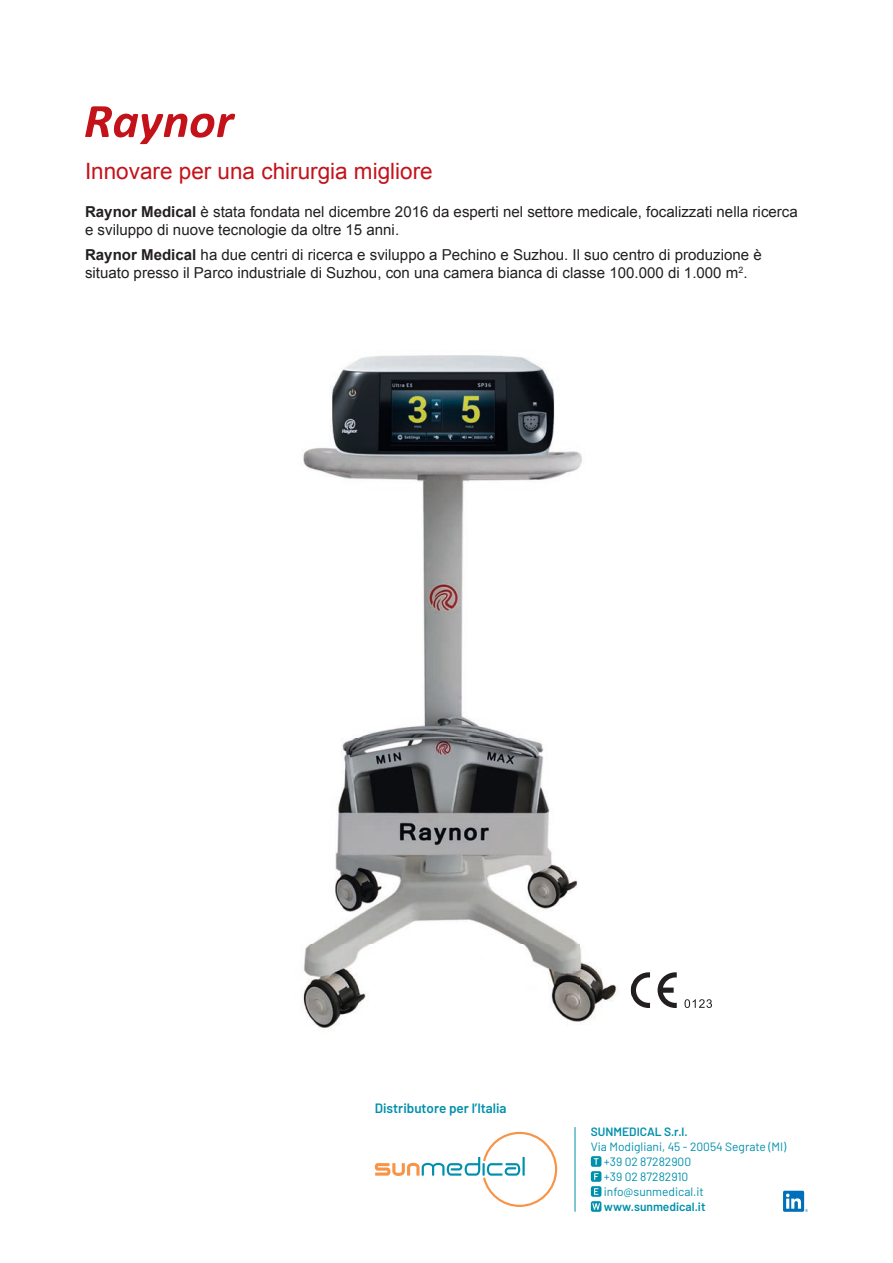
<style>
.page{position:relative;width:893px;height:1263px;background:#fff}
.page>*{position:absolute;margin:0;border:0;box-sizing:border-box;transform-origin:0 0}
.t1{font:22.5px "Arial";color:#c4121a}
.t2{font:15px/18.1px "Arial";color:#231f20}
.t3{font:600 13.5px "Barlow";color:#0090ab}
.t4{font:12px "Barlow";color:#0090ab}
.t5{font:600 12px "Barlow";color:#0090ab}
.s1{font-weight:700}
</style>
<div class="page">
<div style="left:783px;top:1191px;width:21px;height:21px;background:#006fb9;border-radius:2px"></div>
<svg style="left:786px;top:1193px;width:22px;height:19px"></svg>
<div style="left:591px;top:1201px;width:10px;height:11px;background:#0090ab;border-radius:2px"></div>
<svg style="left:592px;top:1203px;width:8px;height:7px"></svg>
<div style="left:591px;top:1186px;width:10px;height:11px;background:#0090ab;border-radius:2px"></div>
<svg style="left:594px;top:1188px;width:4px;height:7px"></svg>
<div style="left:591px;top:1171px;width:10px;height:11px;background:#0090ab;border-radius:2px"></div>
<svg style="left:594px;top:1173px;width:5px;height:7px"></svg>
<div style="left:591px;top:1156px;width:10px;height:11px;background:#0090ab;border-radius:2px"></div>
<svg style="left:594px;top:1158px;width:4px;height:7px"></svg>
<hr style="left:575px;top:1127px;width:1px;height:85px;background:#0090ab">
<svg style="left:375px;top:1132px;width:182px;height:75px"></svg>
<img style="left:301px;top:355px;width:330px;height:673px">
<svg style="left:631px;top:972px;width:81px;height:36px"></svg>
<svg style="left:85px;top:106px;width:150px;height:38px"></svg>
<h1 class="t1" style="left:85px;top:156px;width:349px">Innovare per una chirurgia migliore</h1>
<p class="t2" style="left:85px;top:202px;width:714px"><span class="s1">Raynor Medical</span> è stata fondata nel dicembre 2016 da esperti nel settore medicale, focalizzati nella ricerca e sviluppo di nuove tecnologie da oltre 15 anni.</p>
<p class="t2" style="left:85px;top:246px;width:678px"><span class="s1">Raynor Medical</span> ha due centri di ricerca e sviluppo a Pechino e Suzhou. Il suo centro di produzione è situato presso il Parco industriale di Suzhou, con una camera bianca di classe 100.000 di 1.000 m<sup>2</sup>.</p>
<p class="t3" style="left:375px;top:1098px;width:133px">Distributore per l’Italia</p>
<p class="t5" style="left:591px;top:1122px;width:98px">SUNMEDICAL S.r.l.</p>
<p class="t4" style="left:591px;top:1138px;width:197px">Via Modigliani, 45 - 20054 Segrate (MI)</p>
<p class="t4" style="left:604px;top:1153px;width:89px">+39 02 87282900</p>
<p class="t4" style="left:604px;top:1168px;width:86px">+39 02 87282910</p>
<p class="t4" style="left:604px;top:1183px;width:102px">info@sunmedical.it</p>
<p class="t5" style="left:604px;top:1197px;width:103px">www.sunmedical.it</p>
</div>
